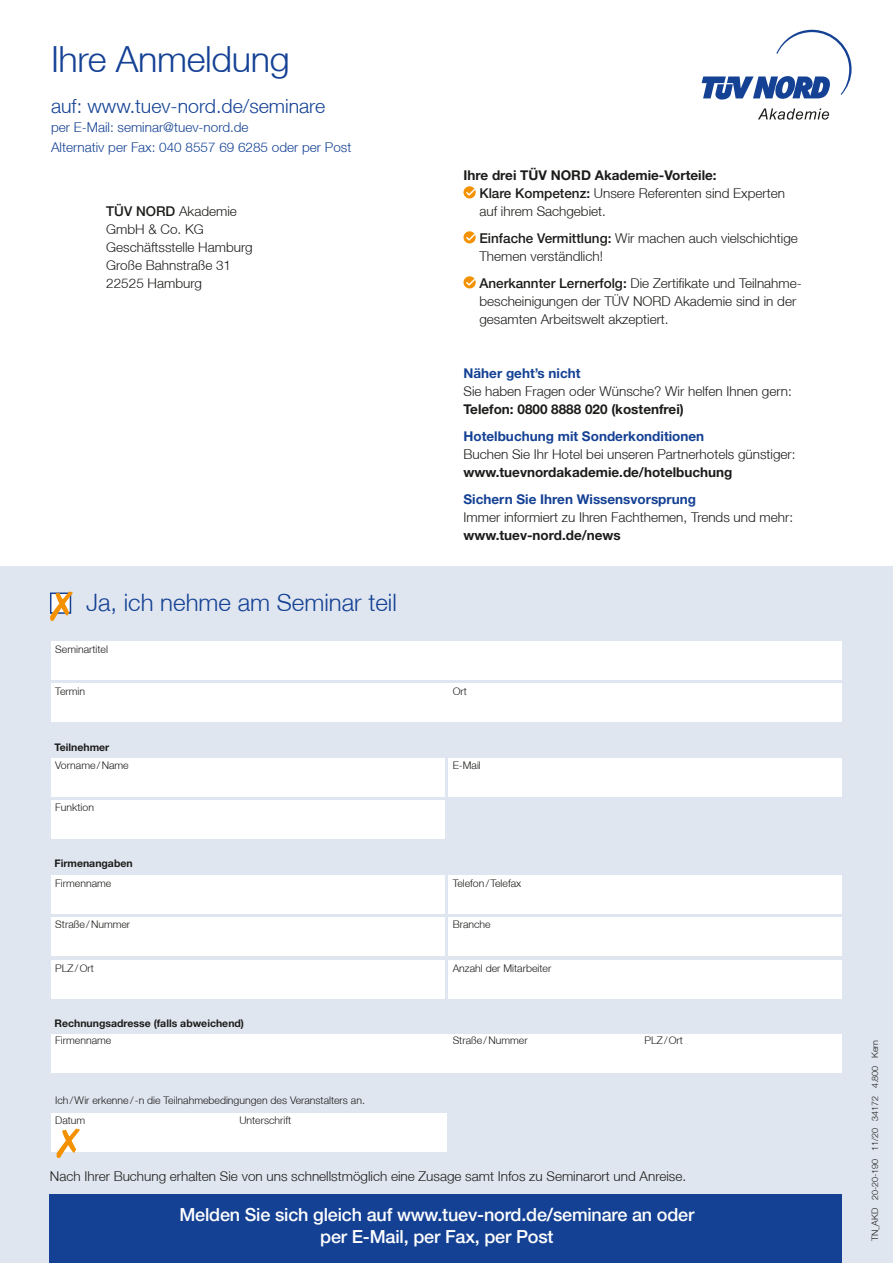
<style>
.page{position:relative;width:893px;height:1263px;background:#fff}
.page>*{position:absolute;margin:0;border:0;box-sizing:border-box;transform-origin:0 0}
.t1{font:300 36px "Helvetica Neue LT";letter-spacing:-.01em;color:#144194}
.t2{font:300 24px "Helvetica Neue LT";color:#144194}
.t3{font:300 19.5px "Helvetica Neue LT";color:#144194}
.t4{font:500 18px/22.5px "Helvetica Neue LT";letter-spacing:-.01em;color:#fff;text-align:center}
.t5{font:300 13.5px/18px "Helvetica Neue LT";color:#1c1c1a}
.t6{font:700 13.5px "Helvetica Neue LT Pro";color:#1c1c1a}
.t7{font:700 13.5px "Helvetica Neue LT Pro";color:#144194}
.t8{font:300 13.5px/19.5px "Helvetica Neue LT";color:#144194}
.t9{font:300 10.5px/20.9px "Helvetica Neue LT";color:#1c1c1a}
.t10{font:700 10.5px "Helvetica Neue LT Pro";color:#1c1c1a}
.t11{font:300 9px "Helvetica Neue LT";color:#1c1c1a}
.s1{font-weight:500}
</style>
<div class="page">
<div style="left:0;top:566px;width:893px;height:697px;background:#e0e6f0"></div>
<div style="left:50px;top:1195px;width:792px;height:68px;background:#144194"></div>
<svg style="left:50px;top:591px;width:23px;height:30px"></svg>
<div style="left:51px;top:758px;width:393px;height:38px;background:#fff"></div>
<div style="left:449px;top:758px;width:393px;height:38px;background:#fff"></div>
<div style="left:51px;top:800px;width:393px;height:39px;background:#fff"></div>
<div style="left:449px;top:960px;width:393px;height:38px;background:#fff"></div>
<div style="left:51px;top:960px;width:393px;height:38px;background:#fff"></div>
<div style="left:51px;top:875px;width:393px;height:38px;background:#fff"></div>
<div style="left:449px;top:875px;width:393px;height:38px;background:#fff"></div>
<div style="left:51px;top:917px;width:393px;height:39px;background:#fff"></div>
<div style="left:449px;top:917px;width:393px;height:39px;background:#fff"></div>
<div style="left:51px;top:1034px;width:791px;height:38px;background:#fff"></div>
<div style="left:51px;top:684px;width:791px;height:38px;background:#fff"></div>
<div style="left:51px;top:641px;width:791px;height:38px;background:#fff"></div>
<div style="left:51px;top:1113px;width:395px;height:39px;background:#fff"></div>
<svg style="left:56px;top:1128px;width:24px;height:30px"></svg>
<svg style="left:758px;top:108px;width:71px;height:12px"></svg>
<svg style="left:702px;top:30px;width:149px;height:70px"></svg>
<svg style="left:463px;top:186px;width:13px;height:12px"></svg>
<svg style="left:465px;top:186px;width:11px;height:11px"></svg>
<svg style="left:463px;top:231px;width:13px;height:12px"></svg>
<svg style="left:465px;top:231px;width:11px;height:11px"></svg>
<svg style="left:463px;top:276px;width:13px;height:12px"></svg>
<svg style="left:465px;top:276px;width:11px;height:11px"></svg>
<h1 class="t1" style="left:51px;top:37px;width:240px">Ihre Anmeldung</h1>
<h3 class="t3" style="left:51px;top:94px;width:276px">auf: www.tuev-nord.de/seminare</h3>
<p class="t8" style="left:51px;top:117px;width:302px">per E-Mail: seminar@tuev-nord.de<br>Alternativ per Fax: 040 8557 69 6285 oder per Post</p>
<p class="t5" style="left:106px;top:202px;width:148px"><span class="s1">TÜV NORD</span> Akademie<br>GmbH &amp; Co. KG<br>Geschäftsstelle Hamburg<br>Große Bahnstraße 31<br>22525 Hamburg</p>
<h2 class="t2" style="left:86px;top:588px;width:312px">Ja, ich nehme am Seminar teil</h2>
<p class="t6" style="left:463px;top:167px;width:255px">Ihre drei TÜV NORD Akademie-Vorteile:</p>
<p class="t5" style="left:479px;top:184px;width:307px"><span class="s1">Klare Kompetenz:</span> Unsere Referenten sind Experten auf ihrem Sachgebiet.</p>
<p class="t5" style="left:479px;top:229px;width:320px"><span class="s1">Einfache Vermittlung:</span> Wir machen auch vielschichtige<br>Themen verständlich!</p>
<p class="t5" style="left:479px;top:274px;width:324px"><span class="s1">Anerkannter Lernerfolg:</span> Die Zertifikate und Teilnahme&shy;bescheinigungen der TÜV NORD Akademie sind in der gesamten Arbeitswelt akzeptiert.</p>
<p class="t7" style="left:463px;top:365px;width:119px">Näher geht’s nicht</p>
<p class="t5" style="left:463px;top:382px;width:330px">Sie haben Fragen oder Wünsche? Wir helfen Ihnen gern:</p>
<p class="t6" style="left:463px;top:401px;width:222px">Telefon: 0800 8888 020 (kostenfrei)</p>
<p class="t7" style="left:463px;top:428px;width:242px">Hotelbuchung mit Sonderkonditionen</p>
<p class="t5" style="left:463px;top:445px;width:334px">Buchen Sie Ihr Hotel bei unseren Partnerhotels günstiger:</p>
<p class="t6" style="left:463px;top:464px;width:270px">www.tuevnordakademie.de/hotelbuchung</p>
<p class="t7" style="left:463px;top:491px;width:234px">Sichern Sie Ihren Wissensvorsprung</p>
<p class="t5" style="left:463px;top:508px;width:331px">Immer informiert zu Ihren Fachthemen, Trends und mehr:</p>
<p class="t6" style="left:463px;top:527px;width:159px">www.tuev-nord.de/news</p>
<p class="t9" style="left:55px;top:638px;width:54px">Seminartitel</p>
<p class="t9" style="left:55px;top:681px;width:31px">Termin</p>
<p class="t9" style="left:453px;top:681px;width:16px">Ort</p>
<p class="t10" style="left:55px;top:740px;width:56px">Teilnehmer</p>
<p class="t9" style="left:55px;top:755px;width:75px">Vorname/Name</p>
<p class="t9" style="left:55px;top:796px;width:40px">Funktion</p>
<p class="t10" style="left:55px;top:857px;width:80px">Firmenangaben</p>
<p class="t9" style="left:55px;top:872px;width:58px">Firmenname</p>
<p class="t9" style="left:55px;top:914px;width:76px">Straße/Nummer</p>
<p class="t9" style="left:55px;top:957px;width:40px">PLZ/Ort</p>
<p class="t10" style="left:55px;top:1016px;width:191px">Rechnungsadresse (falls abweichend)</p>
<p class="t9" style="left:453px;top:755px;width:30px">E-Mail</p>
<p class="t9" style="left:453px;top:872px;width:70px">Telefon/Telefax</p>
<p class="t9" style="left:453px;top:914px;width:39px">Branche</p>
<p class="t9" style="left:453px;top:957px;width:100px">Anzahl der Mitarbeiter</p>
<p class="t9" style="left:55px;top:1030px;width:58px">Firmenname</p>
<p class="t9" style="left:453px;top:1030px;width:76px">Straße/Nummer</p>
<p class="t9" style="left:644px;top:1030px;width:40px">PLZ/Ort</p>
<p class="t9" style="left:55px;top:1089px;width:311px">Ich/Wir erkenne/-n die Teilnahmebedingungen des Veranstalters an.<br>Datum</p>
<p class="t9" style="left:239px;top:1110px;width:53px">Unterschrift</p>
<p class="t5" style="left:50px;top:1166px;width:638px">Nach Ihrer Buchung erhalten Sie von uns schnellstmöglich eine Zusage samt Infos zu Seminarort und Anreise.</p>
<h3 class="t4" style="left:179px;top:1203px;width:516px">Melden Sie sich gleich auf www.tuev-nord.de/seminare an oder per E-Mail, per Fax, per Post</h3>
<p class="t11" style="left:869px;top:1241px;width:203px;rotate:-90deg">TN_AKD 20-20-190 11/20 34172 4.800 Kern</p>
</div>
